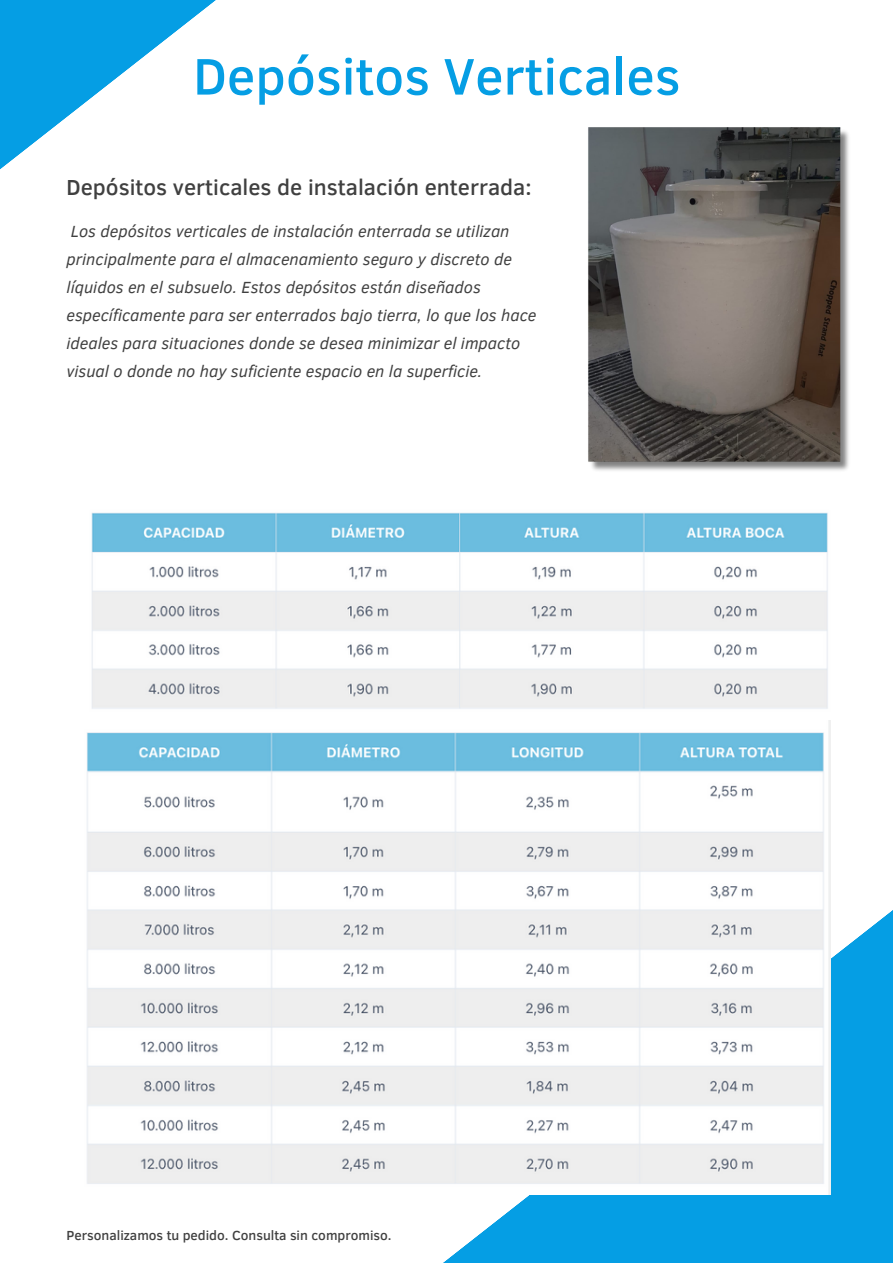
<style>
.page{position:relative;width:893px;height:1264px;background:#fff}
.page>*{position:absolute;margin:0;border:0;box-sizing:border-box;transform-origin:0 0}
.t1{font:500 52.5px "Clear Sans";color:#059ee4}
.t2{font:500 22.35px "Clear Sans";color:#404040}
.t3{font:italic 16.5px/28px "Clear Sans";color:#404040}
.t4{font:500 13.5px "Clear Sans";color:#404040}
</style>
<div class="page">
<svg style="left:444px;top:900px;width:448px;height:362px;background:#23a9e7"></svg>
<svg style="left:0;top:0;width:216px;height:169px;fill:#059ee4"></svg>
<img style="left:588px;top:127px;width:261px;height:344px">
<img style="left:91px;top:512px;width:737px;height:197px">
<img style="left:87px;top:721px;width:743px;height:473px">
<p class="t1" style="left:193px;top:38px;width:488px">Depósitos Verticales</p>
<p class="t2" style="left:66px;top:171px;width:466px">Depósitos verticales de instalación enterrada:</p>
<p class="t3" style="left:66px;top:216px;width:471px">Los depósitos verticales de instalación enterrada se utilizan principalmente para el almacenamiento seguro y discreto de líquidos en el subsuelo. Estos depósitos están diseñados específicamente para ser enterrados bajo tierra, lo que los hace ideales para situaciones donde se desea minimizar el impacto visual o donde no hay suficiente espacio en la superficie.</p>
<p class="t4" style="left:66px;top:1225px;width:326px">Personalizamos tu pedido. Consulta sin compromiso.</p>
</div>
